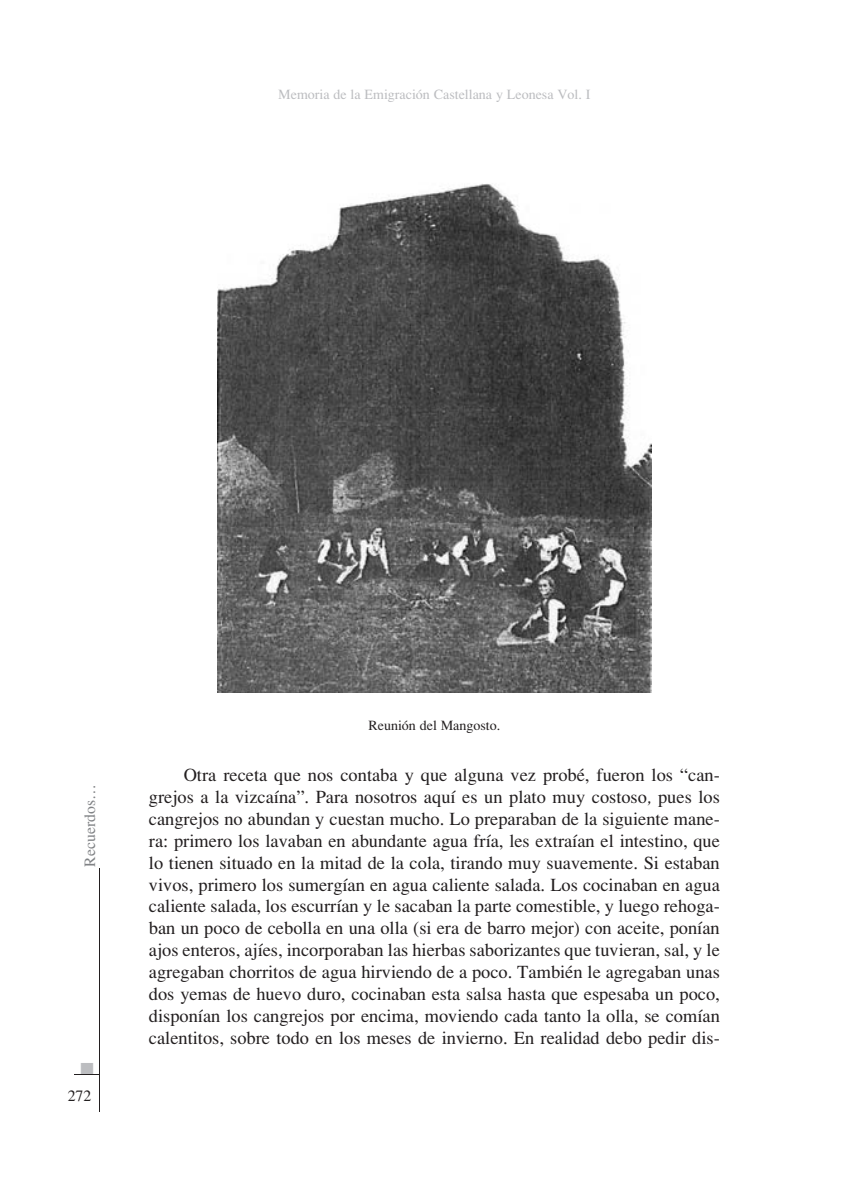
<style>
.page{position:relative;width:844px;height:1191px;background:#fff}
.page>*{position:absolute;margin:0;border:0;box-sizing:border-box;transform-origin:0 0}
.t1{font:18.38px/21.9px "Times";color:#231f20;text-align:justify}
.t2{font:17.5px "Zapf Dingbats ITC";color:#bcbdc0}
.t3{font:15.75px "Times";color:#808285}
.t4{font:15.75px "Times";color:#231f20}
.t5{font:14px "Times";color:#bcbdc0}
.t6{font:14px "Times";color:#231f20}
.s1{font-style:italic}
</style>
<div class="page">
<svg style="left:74px;top:1074px;width:25px;height:1px"></svg>
<hr style="left:99px;top:868px;width:1px;height:243px;background:#231f20">
<img style="left:217px;top:184px;width:434px;height:509px">
<p class="t5" style="left:278px;top:86px;width:313px">Memoria de la Emigración Castellana y Leonesa Vol. I</p>
<p class="t3" style="left:81px;top:866px;width:84px;rotate:-90deg">Recuerdos…</p>
<p class="t2" style="left:80px;top:1060px;width:15px">■</p>
<p class="t4" style="left:68px;top:1087px;width:25px">272</p>
<p class="t6" style="left:368px;top:717px;width:133px">Reunión del Mangosto.</p>
<p class="t1" style="left:149px;top:764px;width:572px;text-indent:35px">Otra receta que nos contaba y que alguna vez probé, fueron los “can&shy;grejos a la vizcaína”. Para nosotros aquí es un plato muy costoso<span class="s1">,</span> pues los cangrejos no abundan y cuestan mucho. Lo preparaban de la siguiente mane&shy;ra: primero los lavaban en abundante agua fría, les extraían el intestino, que lo tienen situado en la mitad de la cola, tirando muy suavemente. Si estaban vivos, primero los sumergían en agua caliente salada. Los cocinaban en agua caliente salada, los escurrían y le sacaban la parte comestible, y luego rehoga&shy;ban un poco de cebolla en una olla (si era de barro mejor) con aceite, ponían ajos enteros, ajíes, incorporaban las hierbas saborizantes que tuvieran, sal, y le agregaban chorritos de agua hirviendo de a poco. También le agregaban unas dos yemas de huevo duro, cocinaban esta salsa hasta que espesaba un poco, disponían los cangrejos por encima, moviendo cada tanto la olla, se comían calentitos, sobre todo en los meses de invierno. En realidad debo pedir dis-</p>
</div>
